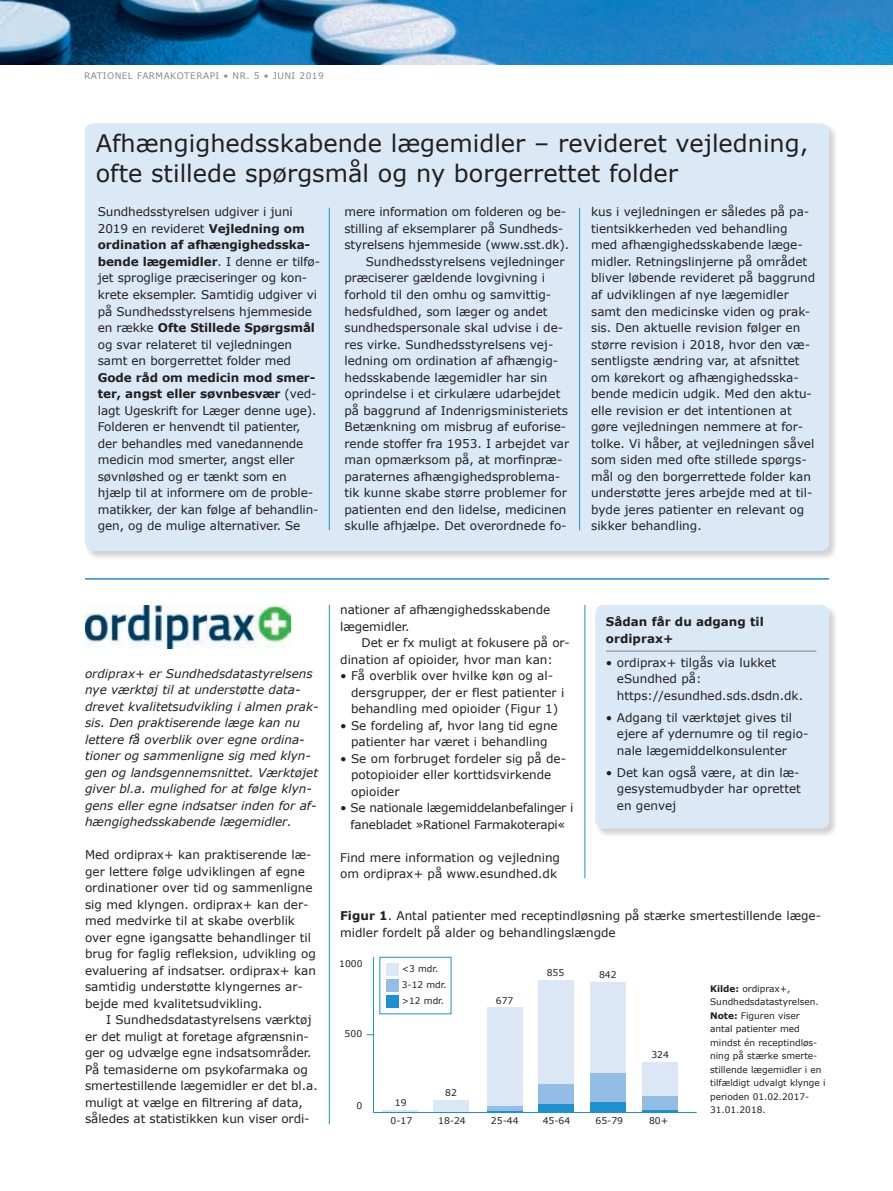
<style>
.page{position:relative;width:893px;height:1191px;background:#fff}
.page>*{position:absolute;margin:0;border:0;box-sizing:border-box;transform-origin:0 0}
.t1{font:24px/30px "Verdana";color:#231f20}
.t2{font:12px/16.5px "Verdana";color:#231f20}
.t3{font:italic 12px/16.5px "Verdana";color:#231f20}
.t4{font:12px/16.5px "Verdana";letter-spacing:-.02em;color:#231f20;text-align:center}
.t5{font:700 12px/16.5px "Verdana";color:#231f20}
.t6{font:9.3px "Verdana";color:#231f20}
.t7{font:9px/13.5px "Verdana";color:#231f20}
.t8{font:9px "Verdana";letter-spacing:.05em;color:#87898c}
.s1{font-weight:700}
</style>
<div class="page">
<img style="left:0;top:0;width:893px;height:64px">
<div style="left:85px;top:123px;width:753px;height:437px;background:#231f20;opacity:.2"></div>
<div style="left:85px;top:123px;width:744px;height:428px;background:#dbe9f6;border-radius:9px"></div>
<hr style="left:329px;top:208px;width:1px;height:322px;background:#1d90d0">
<hr style="left:329px;top:605px;width:1px;height:519px;background:#1d90d0">
<hr style="left:579px;top:208px;width:1px;height:322px;background:#1d90d0">
<hr style="left:585px;top:605px;width:1px;height:273px;background:#1d90d0">
<img style="left:85px;top:605px;width:206px;height:44px">
<hr style="left:85px;top:578px;width:744px;height:1px;background:#1d90d0">
<div style="left:595px;top:604px;width:243px;height:233px;background:#231f20;opacity:.2"></div>
<div style="left:595px;top:605px;width:234px;height:223px;background:#dbe9f6;border-radius:9px"></div>
<hr style="left:606px;top:651px;width:210px;height:1px;background:#808285">
<hr style="left:373px;top:957px;width:1px;height:155px;background:#1d90d0">
<div style="left:643px;top:1062px;width:35px;height:50px;background:#dbe7f5"></div>
<div style="left:591px;top:981px;width:35px;height:131px;background:#dbe7f5"></div>
<div style="left:538px;top:979px;width:35px;height:133px;background:#dbe7f5"></div>
<div style="left:487px;top:1007px;width:35px;height:105px;background:#dbe7f5"></div>
<div style="left:434px;top:1099px;width:35px;height:13px;background:#dbe7f5"></div>
<hr style="left:383px;top:1109px;width:35px;height:3px;background:#dbe7f5">
<hr style="left:373px;top:1112px;width:324px;height:1px;background:#1d90d0">
<hr style="left:487px;top:1110px;width:36px;height:2px;background:#1d90d0">
<hr style="left:488px;top:1106px;width:35px;height:4px;background:#93bde5">
<div style="left:538px;top:1103px;width:35px;height:9px;background:#1d90d0"></div>
<div style="left:538px;top:1084px;width:35px;height:19px;background:#93bde5"></div>
<div style="left:590px;top:1102px;width:36px;height:10px;background:#1d90d0"></div>
<div style="left:591px;top:1073px;width:35px;height:29px;background:#93bde5"></div>
<hr style="left:643px;top:1109px;width:35px;height:3px;background:#1d90d0">
<div style="left:643px;top:1096px;width:35px;height:13px;background:#93bde5"></div>
<div style="left:386px;top:994px;width:13px;height:13px;background:#1d90d0"></div>
<div style="left:386px;top:978px;width:13px;height:13px;background:#93bde5"></div>
<div style="left:386px;top:963px;width:13px;height:12px;background:#dbe9f6"></div>
<p class="t8" style="left:84px;top:69px;width:241px">RATIONEL FARMAKOTERAPI • NR. 5 • JUNI 2019</p>
<h1 class="t1" style="left:96px;top:128px;width:714px">Afhængighedsskabende lægemidler – revideret vejledning, ofte stillede spørgsmål og ny borgerrettet folder</h1>
<p class="t2" style="left:98px;top:204px;width:224px">Sundhedsstyrelsen udgiver i juni 2019 en revideret <span class="s1">Vejledning om ordination af afhængighedsska&shy;bende lægemidler</span>. I denne er tilfø&shy;jet sproglige præciseringer og kon&shy;krete eksempler. Samtidig udgiver vi på Sundhedsstyrelsens hjemmeside en række <span class="s1">Ofte Stillede Spørgsmål </span>og svar relateret til vejledningen samt en borgerrettet folder med</p>
<p class="t2" style="left:98px;top:369px;width:222px"><span class="s1">Gode råd om medicin mod smer&shy;ter, angst eller søvnbesvær</span> (ved&shy;lagt Ugeskrift for Læger denne uge).<br>Folderen er henvendt til patienter, der behandles med vanedannende medicin mod smerter, angst eller søvnløshed og er tænkt som en hjælp til at informere om de proble&shy;matikker, der kan følge af behandlin&shy;gen, og de mulige alternativer. Se</p>
<p class="t2" style="left:344px;top:204px;width:223px">mere information om folderen og be-</p>
<p class="t2" style="left:344px;top:220px;width:220px">stilling af eksemplarer på Sundheds-</p>
<p class="t2" style="left:344px;top:237px;width:226px">styrelsens hjemmeside (www.sst.dk).</p>
<p class="t2" style="left:366px;top:253px;width:200px">Sundhedsstyrelsens vejledninger</p>
<p class="t2" style="left:344px;top:270px;width:202px">præciserer gældende lovgivning i</p>
<p class="t2" style="left:344px;top:286px;width:208px">forhold til den omhu og samvittig-</p>
<p class="t2" style="left:344px;top:303px;width:205px">hedsfuldhed, som læger og andet</p>
<p class="t2" style="left:344px;top:319px;width:220px">sundhedspersonale skal udvise i de-</p>
<p class="t2" style="left:344px;top:336px;width:211px">res virke. Sundhedsstyrelsens vej-</p>
<p class="t2" style="left:344px;top:352px;width:215px">ledning om ordination af afhængig-</p>
<p class="t2" style="left:344px;top:369px;width:205px">hedsskabende lægemidler har sin</p>
<p class="t2" style="left:344px;top:385px;width:218px">oprindelse i et cirkulære udarbejdet</p>
<p class="t2" style="left:344px;top:402px;width:225px">på baggrund af Indenrigsministeriets</p>
<p class="t2" style="left:344px;top:418px;width:223px">Betænkning om misbrug af euforise-</p>
<p class="t2" style="left:344px;top:435px;width:226px">rende stoffer fra 1953. I arbejdet var</p>
<p class="t2" style="left:344px;top:451px;width:220px">man opmærksom på, at morfinpræ-</p>
<p class="t2" style="left:344px;top:468px;width:217px">paraternes afhængighedsproblema-</p>
<p class="t2" style="left:344px;top:484px;width:224px">tik kunne skabe større problemer for</p>
<p class="t2" style="left:344px;top:501px;width:224px">patienten end den lidelse, medicinen</p>
<p class="t2" style="left:344px;top:517px;width:224px">skulle afhjælpe. Det overordnede fo-</p>
<p class="t2" style="left:591px;top:204px;width:226px">kus i vejledningen er således på pa&shy;tientsikkerheden ved behandling med afhængighedsskabende læge&shy;midler. Retningslinjerne på området bliver løbende revideret på baggrund af udviklingen af nye lægemidler samt den medicinske viden og prak&shy;sis. Den aktuelle revision følger en større revision i 2018, hvor den væ&shy;sentligste ændring var, at afsnittet om kørekort og afhængighedsska&shy;bende medicin udgik. Med den aktu&shy;elle revision er det intentionen at gøre vejledningen nemmere at for&shy;tolke. Vi håber, at vejledningen såvel som siden med ofte stillede spørgs&shy;mål og den borgerrettede folder kan understøtte jeres arbejde med at til&shy;byde jeres patienter en relevant og sikker behandling.</p>
<p class="t3" style="left:85px;top:665px;width:235px">ordiprax+ er Sundhedsdatastyrelsens nye værktøj til at understøtte data&shy;drevet kvalitetsudvikling i almen prak&shy;sis. Den praktiserende læge kan nu lettere få overblik over egne ordina&shy;tioner og sammenligne sig med klyn&shy;gen og landsgennemsnittet. Værktøjet giver bl.a. mulighed for at følge klyn&shy;gens eller egne indsatser inden for af&shy;hængighedsskabende lægemidler.</p>
<p class="t2" style="left:85px;top:846px;width:232px">Med ordiprax+ kan praktiserende læ&shy;ger lettere følge udviklingen af egne ordinationer over tid og sammenligne sig med klyngen. ordiprax+ kan der&shy;med medvirke til at skabe overblik over egne igangsatte behandlinger til brug for faglig refleksion, udvikling og evaluering af indsatser. ordiprax+ kan samtidig understøtte klyngernes ar&shy;bejde med kvalitetsudvikling.</p>
<p class="t2" style="left:85px;top:1011px;width:234px;text-indent:21px">I Sundhedsdatastyrelsens værktøj er det muligt at foretage afgrænsnin&shy;ger og udvælge egne indsatsområder.<br>På temasiderne om psykofarmaka og smertestillende lægemidler er det bl.a. muligt at vælge en filtrering af data, således at statistikken kun viser ordi-</p>
<p class="t2" style="left:340px;top:601px;width:212px">nationer af afhængighedsskabende lægemidler.</p>
<p class="t2" style="left:340px;top:634px;width:231px;text-indent:21px">Det er fx muligt at fokusere på or&shy;dination af opioider, hvor man kan:</p>
<p class="t2" style="left:351px;top:667px;width:215px;text-indent:-11px">• Få overblik over hvilke køn og al&shy;dersgrupper, der er flest patienter i behandling med opioider (Figur 1)</p>
<p class="t2" style="left:340px;top:717px;width:219px;text-align:center">• Se fordeling af, hvor lang tid egne patienter har været i behandling</p>
<p class="t2" style="left:351px;top:750px;width:217px;text-indent:-11px">• Se om forbruget fordeler sig på de&shy;potopioider eller korttidsvirkende opioider</p>
<p class="t4" style="left:340px;top:799px;width:235px">• Se nationale lægemiddelanbefalinger i fanebladet »Rationel Farmakoterapi«</p>
<p class="t2" style="left:340px;top:849px;width:221px">Find mere information og vejledning om ordiprax+ på www.esundhed.dk</p>
<p class="t5" style="left:606px;top:613px;width:159px">Sådan får du adgang til ordiprax+</p>
<p class="t2" style="left:617px;top:654px;width:188px;text-indent:-11px">• ordiprax+ tilgås via lukket eSundhed på: https://esundhed.sds.dsdn.dk.</p>
<p class="t2" style="left:617px;top:709px;width:193px;text-indent:-11px">• Adgang til værktøjet gives til ejere af ydernumre og til regio&shy;nale lægemiddelkonsulenter</p>
<p class="t2" style="left:617px;top:764px;width:186px;text-align:justify;text-indent:-11px">• Det kan også være, at din læ&shy;gesystemudbyder har oprettet en genvej</p>
<p class="t2" style="left:340px;top:907px;width:482px"><span class="s1">Figur 1</span>. Antal patienter med receptindløsning på stærke smertestillende læge&shy;midler fordelt på alder og behandlingslængde</p>
<p class="t6" style="left:339px;top:957px;width:25px">1000</p>
<p class="t6" style="left:345px;top:1027px;width:19px">500</p>
<p class="t6" style="left:356px;top:1099px;width:7px">0</p>
<p class="t7" style="left:402px;top:961px;width:46px;line-height:15.8px">&lt;3 mdr.<br>3-12 mdr. &gt;12 mdr.</p>
<p class="t6" style="left:395px;top:1095px;width:13px">19</p>
<p class="t6" style="left:445px;top:1086px;width:13px">82</p>
<p class="t6" style="left:496px;top:994px;width:19px">677</p>
<p class="t6" style="left:547px;top:966px;width:19px">855</p>
<p class="t6" style="left:599px;top:968px;width:19px">842</p>
<p class="t6" style="left:651px;top:1048px;width:19px">324</p>
<p class="t6" style="left:390px;top:1114px;width:23px">0-17</p>
<p class="t6" style="left:438px;top:1114px;width:29px">18-24</p>
<p class="t6" style="left:491px;top:1114px;width:29px">25-44</p>
<p class="t6" style="left:543px;top:1114px;width:29px">45-64</p>
<p class="t6" style="left:595px;top:1114px;width:29px">65-79</p>
<p class="t6" style="left:649px;top:1114px;width:21px">80+</p>
<p class="t7" style="left:710px;top:981px;width:117px"><span class="s1">Kilde:</span> ordiprax+,<br>Sundhedsdatastyrelsen.<br><span class="s1">Note:</span> Figuren viser<br>antal patienter med mindst én receptindløs&shy;ning på stærke smerte&shy;stillende lægemidler i en tilfældigt udvalgt klynge i perioden 01.02.2017-<br>31.01.2018.</p>
</div>
